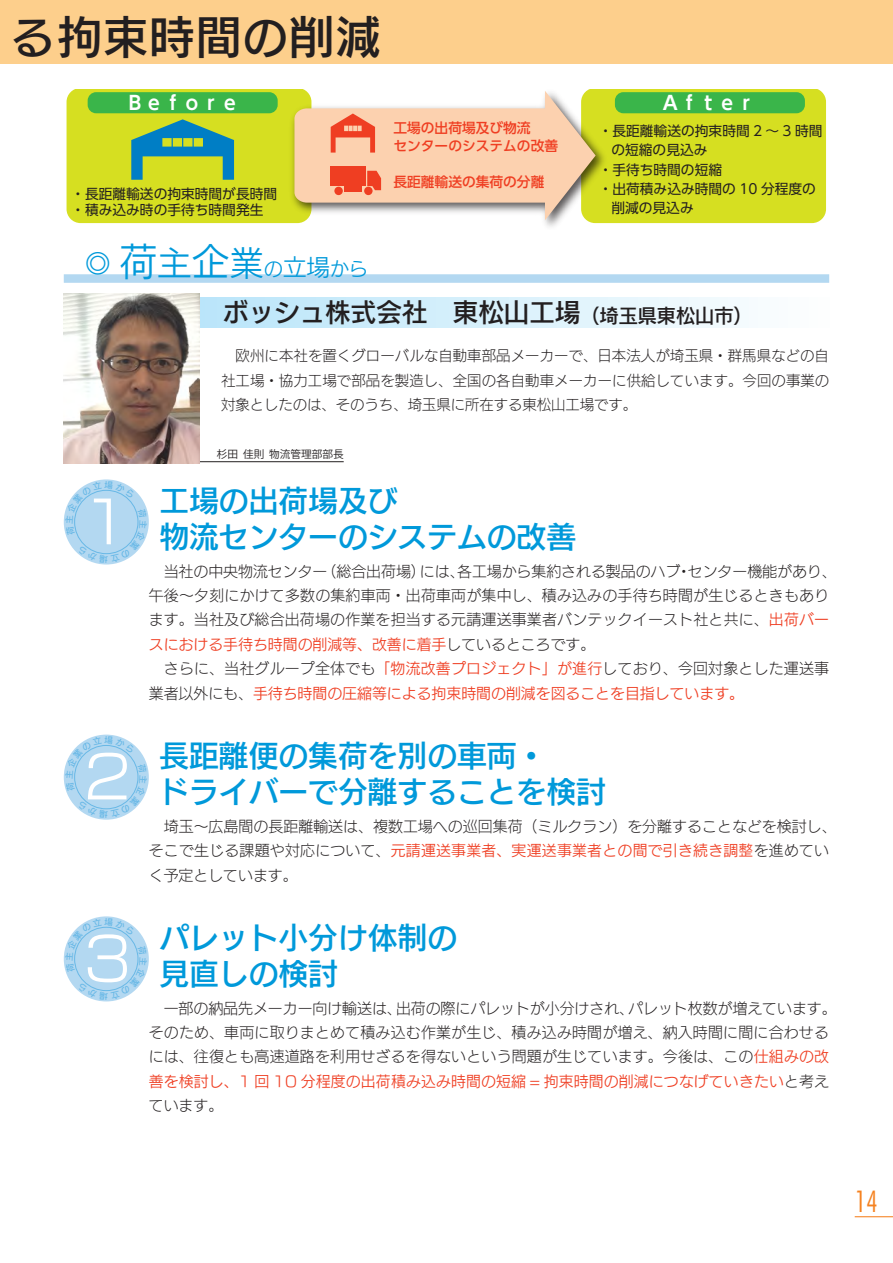
<style>
.page{position:relative;width:893px;height:1263px;background:#fff}
.page>*{position:absolute;margin:0;border:0;box-sizing:border-box;transform-origin:0 0}
.t1{font:58.5px "New Rodin Pro M";color:#fff}
.t2{font:44.7px "New Rodin Pro DB";letter-spacing:.04em;color:#231f20}
.t3{font:29.7px "New Rodin Pro DB";color:#0099da}
.t4{font:300 condensed 29.7px "Futura BT";color:#f58220}
.t5{font:25.5px "New Rodin Pro DB";color:#231f20}
.t6{font:19.2px "New Rodin Pro M";color:#0099da}
.t7{font:700 19.05px "UD Shin Go Pro De";color:#fff}
.t8{font:14.85px/24.5px "New Rodin Pro L";letter-spacing:.015em;color:#231f20}
.t9{font:14.85px/24.5px "New Rodin Pro M";color:#ef3e22}
.t10{font:14.4px/24.5px "New Rodin Pro L";color:#231f20;text-align:justify}
.t11{font:13.65px/16.4px "UD Shin Go Pro";color:#231f20}
.t12{font:500 13.65px/17.9px "UD Shin Go Pro";color:#ef3e22}
.t13{font:10.65px "Koz Go Pro";color:#231f20}
.s1{font-size:38.25px}
.s2{font-size:34.05px}
.s3{font-size:23.4px}
.s4{font-size:19.2px}
.s5{font-family:"New Rodin Pro M";color:#ef3e22}
.s6{font-family:"New Rodin Pro L";color:#231f20}
</style>
<div class="page">
<hr style="left:855px;top:1216px;width:38px;height:1px;background:#f58220">
<div style="left:0;top:0;width:893px;height:64px;background:#fdcf8c"></div>
<div style="left:64px;top:274px;width:765px;height:9px;background:#b3d8f1"></div>
<svg style="left:200px;top:298px;width:549px;height:29px;background:#d6effb"></svg>
<svg style="left:67px;top:89px;width:759px;height:134px;background:#cfd261"></svg>
<hr style="left:174px;top:461px;width:170px;height:1px;background:#231f20">
<img style="left:64px;top:293px;width:136px;height:170px">
<svg style="left:65px;top:481px;width:83px;height:82px"></svg>
<svg style="left:65px;top:736px;width:83px;height:82px"></svg>
<svg style="left:65px;top:918px;width:83px;height:82px"></svg>
<h2 class="t2" style="left:11px;top:-1px;width:371px">る拘束時間の削減</h2>
<p class="t7" style="left:126px;top:88px;width:116px">Ｂｅｆｏｒｅ</p>
<p class="t7" style="left:661px;top:88px;width:97px">Ａｆｔｅｒ</p>
<p class="t12" style="left:393px;top:119px;width:166px">工場の出荷場及び物流<br>センターのシステムの改善</p>
<p class="t12" style="left:393px;top:173px;width:152px">長距離輸送の集荷の分離</p>
<p class="t11" style="left:599px;top:122px;width:225px">・長距離輸送の拘束時間 2 ～ 3 時間</p>
<p class="t11" style="left:611px;top:141px;width:98px">の短縮の見込み</p>
<p class="t11" style="left:599px;top:161px;width:125px">・手待ち時間の短縮</p>
<p class="t11" style="left:599px;top:180px;width:219px">・出荷積み込み時間の 10 分程度の</p>
<p class="t11" style="left:611px;top:200px;width:84px">削減の見込み</p>
<p class="t11" style="left:71px;top:185px;width:207px">・長距離輸送の拘束時間が長時間・積み込み時の手待ち時間発生</p>
<p class="t6" style="left:85px;top:253px;width:285px"><sup>◎</sup> <span class="s1">荷</span><span class="s2">主</span><span class="s1">企</span><span class="s2">業</span>の<span class="s3">立場</span>から</p>
<p class="t5" style="left:223px;top:291px;width:531px">ボッシュ株式会社　東松山工場<span class="s4">（埼玉県東松山市）</span></p>
<p class="t10" style="left:221px;top:342px;width:610px">　欧州に本社を置くグローバルな自動車部品メーカーで、日本法人が埼玉県・群馬県などの自社工場・協力工場で部品を製造し、全国の各自動車メーカーに供給しています。今回の事業の対象としたのは、そのうち、埼玉県に所在する東松山工場です。</p>
<p class="t13" style="left:217px;top:447px;width:128px">杉田 佳則 物流管理部部長</p>
<p class="t1" style="left:84px;top:472px;width:49px">1</p>
<p class="t3" style="left:159px;top:475px;width:240px">工場の出荷場及び</p>
<p class="t3" style="left:159px;top:511px;width:418px">物流センターのシステムの改善</p>
<p class="t8" style="left:149px;top:557px;width:689px">　当社の中央物流センター（総合出荷場）には、各工場から集約される製品のハブ・センター機能があり、午後～夕刻にかけて多数の集約車両・出荷車両が集中し、積み込みの手待ち時間が生じるときもあります。当社及び総合出荷場の作業を担当する元請運送事業者バンテックイースト社と共に、<span class="s5">出荷バースにおける手待ち時間の削減等、改善に着手</span>しているところです。</p>
<p class="t9" style="left:149px;top:655px;width:682px"><span class="s6">　さらに、当社グループ全体でも</span>「物流改善プロジェクト」が進行<span class="s6">しており、今回対象とした運送事業者以外にも、</span>手待ち時間の圧縮等による拘束時間の削減を図ることを目指しています。</p>
<p class="t1" style="left:84px;top:727px;width:49px">2</p>
<p class="t3" style="left:159px;top:730px;width:388px">長距離便の集荷を別の車両・</p>
<p class="t3" style="left:159px;top:766px;width:448px">ドライバーで分離することを検討</p>
<p class="t8" style="left:149px;top:812px;width:689px">　埼玉～広島間の長距離輸送は、複数工場への巡回集荷（ミルクラン）を分離することなどを検討し、そこで生じる課題や対応について、<span class="s5">元請運送事業者、実運送事業者との間で引き続き調整</span>を進めていく予定としています。</p>
<p class="t1" style="left:84px;top:909px;width:49px">3</p>
<p class="t3" style="left:159px;top:912px;width:299px">パレット小分け体制の</p>
<p class="t3" style="left:159px;top:948px;width:180px">見直しの検討</p>
<p class="t8" style="left:149px;top:994px;width:689px">　一部の納品先メーカー向け輸送は、出荷の際にパレットが小分けされ、パレット枚数が増えています。そのため、車両に取りまとめて積み込む作業が生じ、積み込み時間が増え、納入時間に間に合わせるには、往復とも高速道路を利用せざるを得ないという問題が生じています。今後は、この<span class="s5">仕組みの改善を検討し、1 回 10 分程度の出荷積み込み時間の短縮 = 拘束時間の削減につなげていきたい</span>と考えています。</p>
<h3 class="t4" style="left:855px;top:1183px;width:25px">14</h3>
</div>
